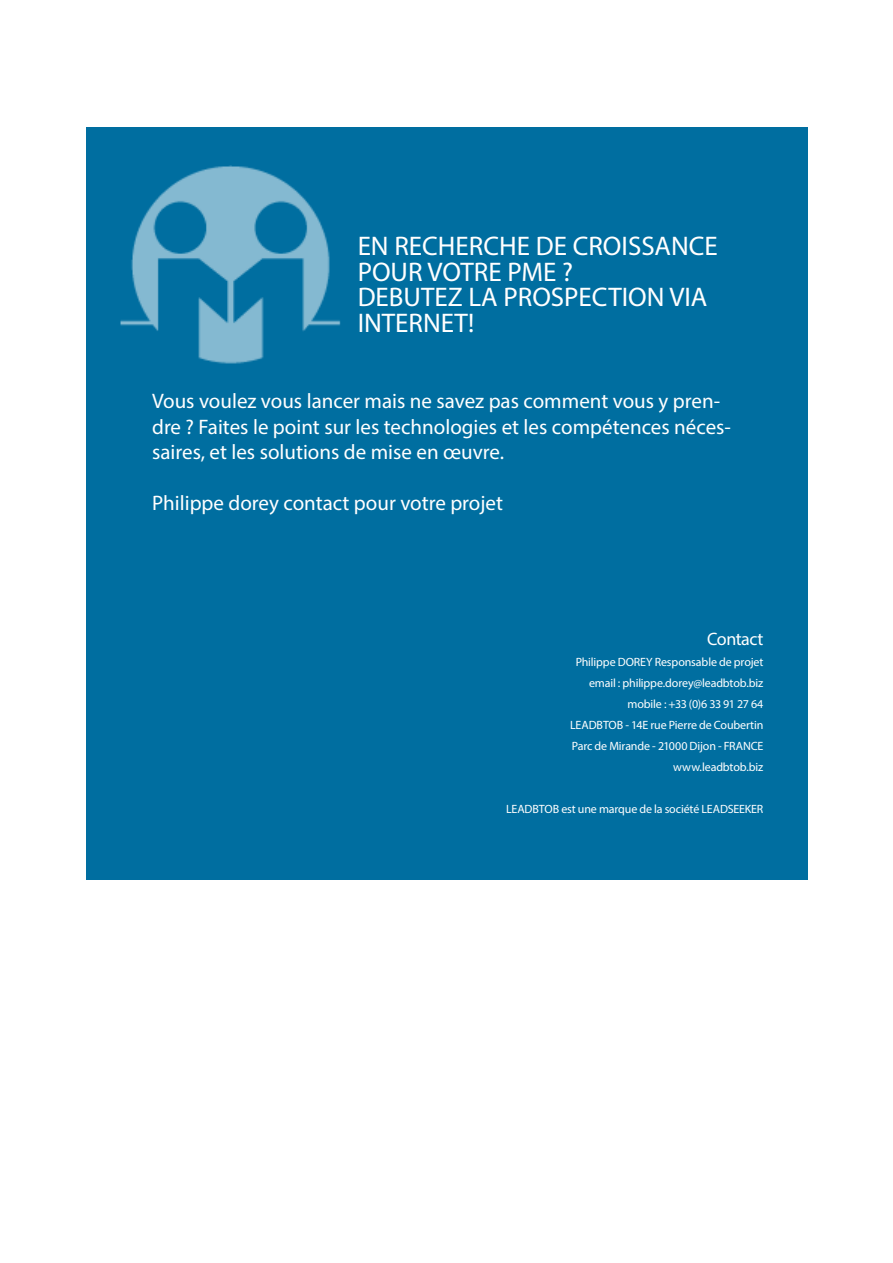
<style>
.page{position:relative;width:893px;height:1263px;background:#fff}
.page>*{position:absolute;margin:0;border:0;box-sizing:border-box;transform-origin:0 0}
.t1{font:27px/25.5px "Myriad Pro";color:#fff}
.t2{font:21px/25.5px "Myriad Pro";color:#fff}
.t3{font:18px "Myriad Pro";color:#fff}
.t4{font:12px "Myriad Pro";letter-spacing:-.01em;color:#fff}
</style>
<div class="page">
<div style="left:86px;top:128px;width:722px;height:752px;background:#006ea0"></div>
<img style="left:120px;top:165px;width:221px;height:199px">
<h1 class="t1" style="left:358px;top:233px;width:286px">EN RECHERCHE DE CROISSANCE<br>POUR VOTRE PME ?<br>DEBUTEZ LA PROSPECT</h1>
<h1 class="t1" style="left:622px;top:284px;width:86px">ION VIA</h1>
<h1 class="t1" style="left:358px;top:309px;width:118px">INTERNET!</h1>
<h2 class="t2" style="left:152px;top:388px;width:580px">Vous voulez vous lancer mais ne savez pas comment vous y pren&shy;dre ? Faites le point sur les technologies et les compétences néces&shy;saires, et les solutions de mise en œuvre.</h2>
<h2 class="t2" style="left:152px;top:490px;width:352px">Philippe dorey contact pour votre projet</h2>
<h3 class="t3" style="left:707px;top:628px;width:58px">Contact</h3>
<p class="t4" style="left:576px;top:654px;width:189px">Philippe DOREY Responsable de projet</p>
<p class="t4" style="left:589px;top:675px;width:176px">email : philippe.dorey@leadbtob.biz</p>
<p class="t4" style="left:627px;top:696px;width:137px">mobile : +33 (0)6 33 91 27 64</p>
<p class="t4" style="left:570px;top:717px;width:8px">LEAD</p>
<p class="t4" style="left:597px;top:717px;width:168px">BTOB - 14E rue Pierre de Coubertin</p>
<p class="t4" style="left:572px;top:738px;width:172px">Parc de Mirande - 21000 Dijon - FRANCE</p>
<p class="t4" style="left:673px;top:759px;width:92px">www.leadbtob.biz</p>
<p class="t4" style="left:506px;top:801px;width:8px">LEAD</p>
<p class="t4" style="left:533px;top:801px;width:176px">BTOB est une marque de la société LEADSEE</p>
<p class="t4" style="left:745px;top:801px;width:20px">KER</p>
</div>
